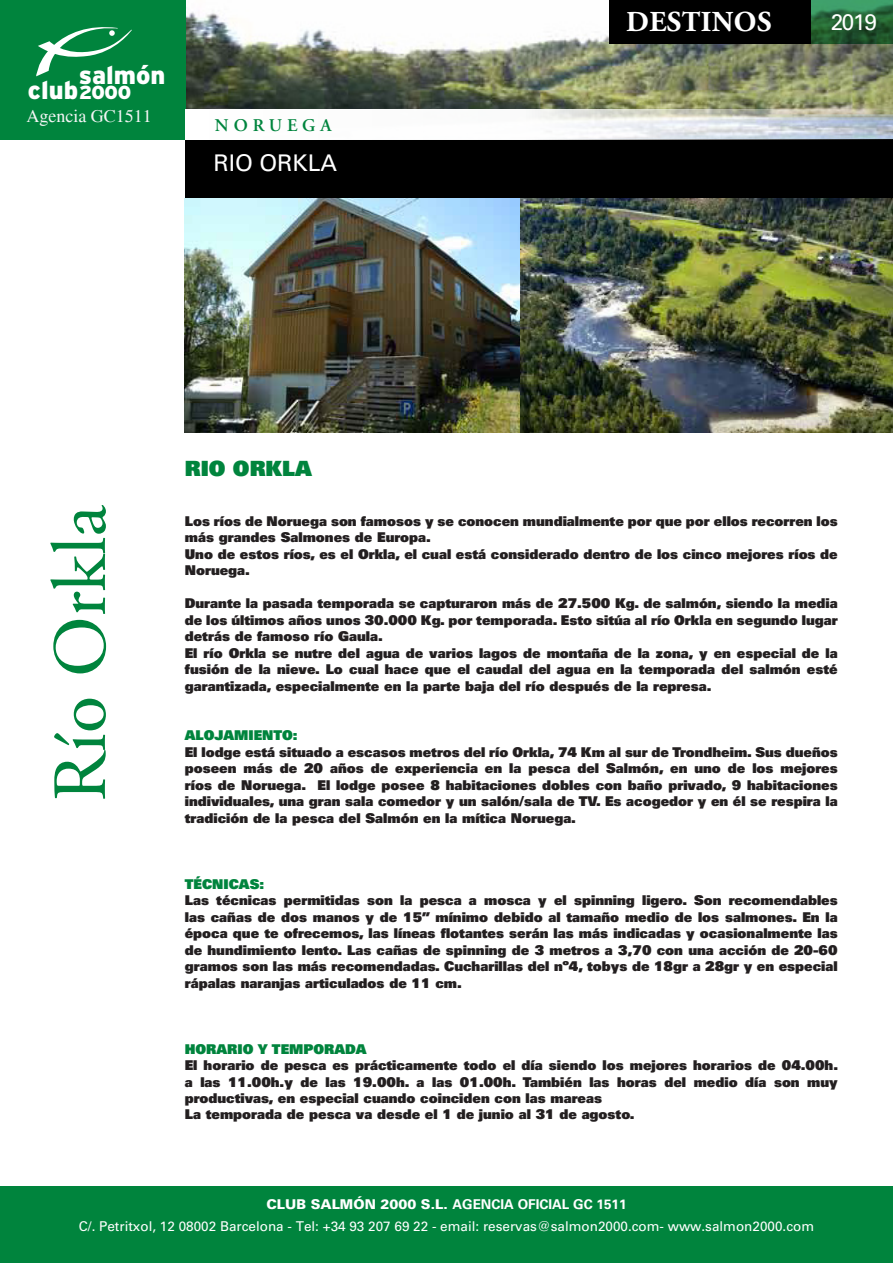
<style>
.page{position:relative;width:893px;height:1263px;background:#fff}
.page>*{position:absolute;margin:0;border:0;box-sizing:border-box;transform-origin:0 0}
.Nombre_del_lodge_ver{font:76.2px "Adobe Garamond Pro";letter-spacing:-.005em;color:#00843d}
.Destino_Programa{font:700 28.8px "Adobe Garamond Pro";letter-spacing:.015em;color:#fff}
.t1{font:900 25.35px "Interstate";color:#fff}
.Especificacion_de_pe{font:22.95px "Univers LT Std";color:#fff}
.Año{font:22.5px "Univers LT Std";color:#fff}
.Texto_explicativo{font:21px "Univers LT Std X Black";color:#00843d}
.t2{font:18px "Times";color:#f4f5f5}
.Nombre_del_pais{font:600 17.85px "Adobe Garamond Pro";letter-spacing:.275em;color:#00843d}
.Texto_explicativo-2{font:13.5px/16.5px "Univers LT Std X Black";color:#231f20;text-align:justify}
.Texto_direccion{font:13.5px/21.9px "Univers LT Std";color:#fff;text-align:center}
.Texto_explicativo-3{font:13.5px "Univers LT Std X Black";color:#00843d}
.s1{font-size:18.9px}
.s2{font-weight:900}
.s3{font-weight:700}
</style>
<div class="page">
<img style="left:186px;top:12px;width:707px;height:97px">
<div style="left:0;top:1186px;width:893px;height:77px;background:#00843d"></div>
<div style="left:0;top:0;width:186px;height:139px;background:#00843d"></div>
<svg style="left:36px;top:27px;width:96px;height:49px"></svg>
<div style="left:186px;top:139px;width:707px;height:59px;background:#000"></div>
<img style="left:185px;top:198px;width:708px;height:234px">
<svg style="left:811px;top:0;width:82px;height:44px;background:#286b3d"></svg>
<div style="left:609px;top:0;width:202px;height:44px;background:#000"></div>
<svg style="left:535px;top:109px;width:358px;height:30px"></svg>
<p class="t1" style="left:79px;top:60px;width:88px">salmón</p>
<p class="t1" style="left:28px;top:76px;width:105px">club<span class="s1">2000</span></p>
<p class="t2" style="left:26px;top:105px;width:127px">Agencia GC1511</p>
<p class="Nombre_del_pais" style="left:215px;top:115px;width:118px">NORUEGA</p>
<p class="Especificacion_de_pe" style="left:213px;top:149px;width:125px">RIO ORKLA</p>
<p class="Destino_Programa" style="left:626px;top:6px;width:147px">DESTINOS</p>
<p class="Año" style="left:831px;top:9px;width:48px">2019</p>
<p class="Nombre_del_lodge_ver" style="left:35px;top:802px;width:298px;rotate:-90deg">Río Orkla</p>
<p class="Texto_explicativo" style="left:185px;top:455px;width:129px">RIO ORKLA</p>
<p class="Texto_explicativo-2" style="left:185px;top:512px;width:654px">Los ríos de Noruega son famosos y se conocen mundialmente por que por ellos recorren los más grandes Salmones de Europa.</p>
<p class="Texto_explicativo-2" style="left:185px;top:545px;width:654px">Uno de estos ríos, es el Orkla, el cual está considerado dentro de los cinco mejores ríos de<br>Noruega.</p>
<p class="Texto_explicativo-2" style="left:185px;top:595px;width:654px">Durante la pasada temporada se capturaron más de 27.500 Kg. de salmón, siendo la media de los últimos años unos 30.000 Kg. por temporada. Esto sitúa al río Orkla en segundo lugar detrás de famoso río Gaula.</p>
<p class="Texto_explicativo-2" style="left:185px;top:644px;width:654px">El río Orkla se nutre del agua de varios lagos de montaña de la zona, y en especial de la fusión de la nieve. Lo cual hace que el caudal del agua en la temporada del salmón esté garantizada, especialmente en la parte baja del río después de la represa.</p>
<p class="Texto_explicativo-3" style="left:185px;top:726px;width:114px">ALOJAMIENTO:</p>
<p class="Texto_explicativo-2" style="left:185px;top:743px;width:654px">El lodge está situado a escasos metros del río Orkla, 74 Km al sur de Trondheim. Sus dueños poseen más de 20 años de experiencia en la pesca del Salmón, en uno de los mejores ríos de Noruega. El lodge posee 8 habitaciones dobles con baño privado, 9 habitaciones individuales, una gran sala comedor y un salón/sala de TV. Es acogedor y en él se respira la tradición de la pesca del Salmón en la mítica Noruega.</p>
<p class="Texto_explicativo-3" style="left:185px;top:875px;width:81px">TÉCNICAS:</p>
<p class="Texto_explicativo-2" style="left:185px;top:891px;width:654px">Las técnicas permitidas son la pesca a mosca y el spinning ligero. Son recomendables las cañas de dos manos y de 15” mínimo debido al tamaño medio de los salmones. En la época que te ofrecemos, las líneas flotantes serán las más indicadas y ocasionalmente las de hundimiento lento. Las cañas de spinning de 3 metros a 3,70 con una acción de 20-60 gramos son las más recomendadas. Cucharillas del nº4, tobys de 18gr a 28gr y en especial rápalas naranjas articulados de 11 cm.</p>
<p class="Texto_explicativo-3" style="left:185px;top:1040px;width:183px">HORARIO Y TEMPORADA</p>
<p class="Texto_explicativo-2" style="left:185px;top:1057px;width:655px">El horario de pesca es prácticamente todo el día siendo los mejores horarios de 04.00h. a las 11.00h.y de las 19.00h. a las 01.00h. También las horas del medio día son muy productivas, en especial cuando coinciden con las mareas</p>
<p class="Texto_explicativo-2" style="left:185px;top:1106px;width:451px">La temporada de pesca va desde el 1 de junio al 31 de agosto.</p>
<p class="Texto_direccion" style="left:79px;top:1194px;width:737px"><span class="s2">CLUB SALMÓN 2000 S.L.</span> <span class="s3">AGENCIA OFICIAL GC 1511<br></span>C/. Petritxol, 12 08002 Barcelona - Tel: +34 93 207 69 22 - email: reservas@salmon2000.com- www.salmon2000.com</p>
</div>
